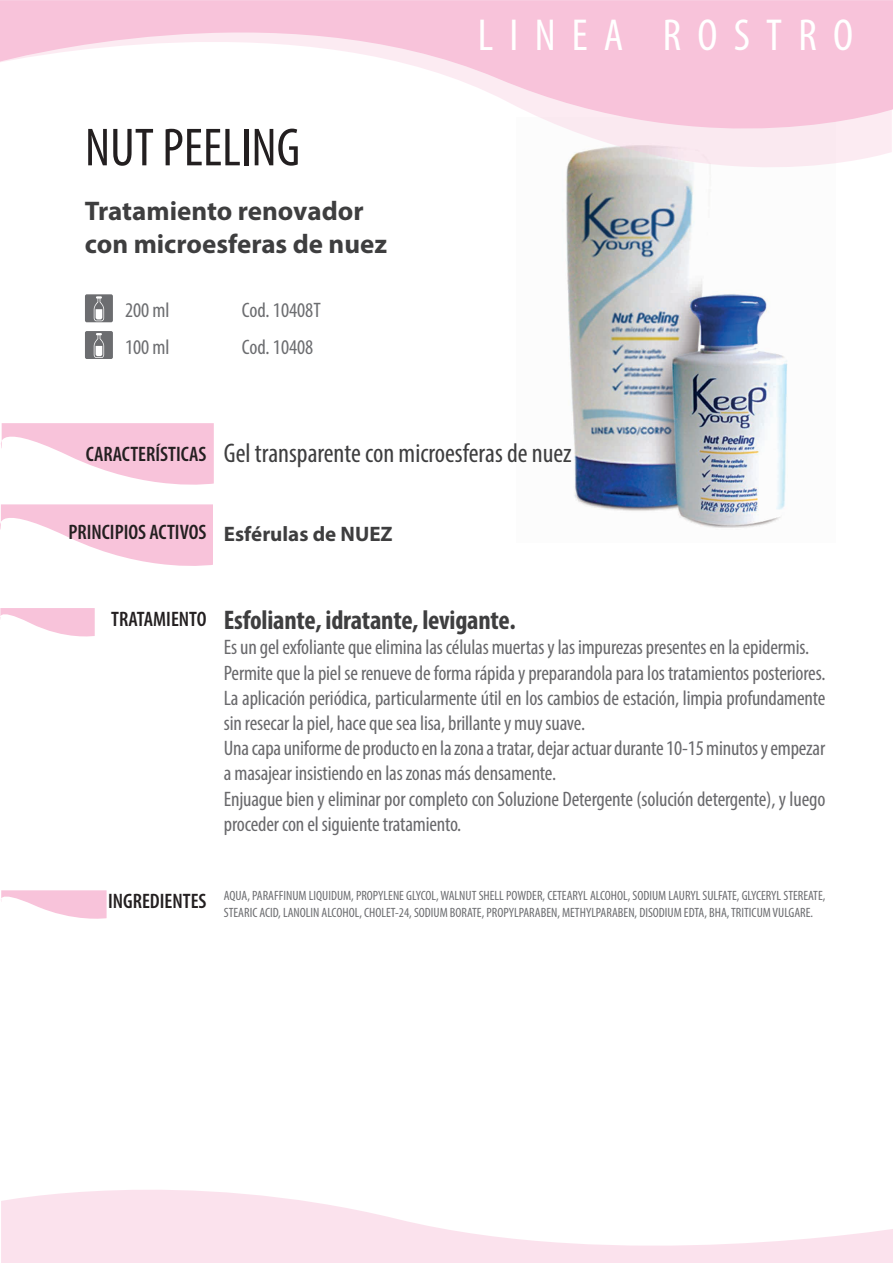
<style>
.page{position:relative;width:893px;height:1263px;background:#fff}
.page>*{position:absolute;margin:0;border:0;box-sizing:border-box;transform-origin:0 0}
.t1{font:condensed 54px "Myriad Pro";color:#231f20}
.t2{font:condensed 45px "Myriad Pro";letter-spacing:.36em;color:#fff}
.t3{font:700 27px/32.4px "Myriad Pro";color:#3e3e3f}
.t4{font:condensed 27px "Myriad Pro";color:#3e3e3f}
.t5{font:700 condensed 27px "Myriad Pro";letter-spacing:-.01em;color:#3e3e3f}
.t6{font:condensed 21px/25.2px "Myriad Pro";letter-spacing:-.01em;color:#69696c}
.t7{font:600 condensed 21px "Myriad Pro";color:#231f20}
.t8{font:condensed 21px "Myriad Pro";color:#6c6d70}
.t9{font:700 21px "Myriad Pro";color:#3e3e3f}
.t10{font:condensed 13.5px/16.2px "Myriad Pro";color:#6c6d70}
</style>
<div class="page">
<svg style="left:0;top:423px;width:214px;height:143px"></svg>
<svg style="left:0;top:608px;width:95px;height:29px"></svg>
<svg style="left:1px;top:890px;width:106px;height:29px"></svg>
<svg style="left:1px;top:1190px;width:892px;height:73px;fill:#fbe2ed"></svg>
<img style="left:562px;top:169px;width:226px;height:359px">
<svg style="left:0;top:0;width:893px;height:169px"></svg>
<svg style="left:85px;top:294px;width:28px;height:28px"></svg>
<svg style="left:85px;top:331px;width:28px;height:28px"></svg>
<h1 class="t1" style="left:85px;top:115px;width:217px">NUT PEELING</h1>
<p class="t3" style="left:85px;top:194px;width:304px">Tratamiento renovador con microesferas de nuez</p>
<p class="t8" style="left:125px;top:297px;width:46px">200 ml</p>
<p class="t8" style="left:242px;top:297px;width:80px">Cod. 10408T</p>
<p class="t8" style="left:125px;top:334px;width:46px">100 ml</p>
<p class="t8" style="left:242px;top:334px;width:73px">Cod. 10408</p>
<h2 class="t2" style="left:478px;top:8px;width:377px">LINEA ROSTRO</h2>
<p class="t7" style="left:86px;top:443px;width:122px">CARACTERÍSTICAS</p>
<p class="t4" style="left:224px;top:437px;width:349px">Gel transparente con microesferas de nuez</p>
<p class="t7" style="left:68px;top:520px;width:140px">PRINCIPIOS ACTIVOS</p>
<p class="t9" style="left:224px;top:520px;width:170px">Esférulas de NUEZ</p>
<p class="t7" style="left:111px;top:607px;width:97px">TRATAMIENTO</p>
<p class="t5" style="left:224px;top:603px;width:293px">Esfoliante, idratante, levigante.</p>
<p class="t6" style="left:224px;top:634px;width:603px">Es un gel exfoliante que elimina las células muertas y las impurezas presentes en la epidermis.<br>Permite que la piel se renueve de forma rápida y preparandola para los tratamientos posteriores.<br>La aplicación periódica, particularmente útil en los cambios de estación, limpia profundamente sin resecar la piel, hace que sea lisa, brillante y muy suave.<br>Una capa uniforme de producto en la zona a tratar, dejar actuar durante 10-15 minutos y empezar a masajear insistiendo en las zonas más densamente.<br>Enjuague bien y eliminar por completo con Soluzione Detergente (solución detergente), y luego proceder con el siguiente tratamiento.</p>
<p class="t7" style="left:108px;top:889px;width:100px">INGREDIENTES</p>
<p class="t10" style="left:224px;top:887px;width:603px">AQUA, PARAFFINUM LIQUIDUM, PROPYLENE GLYCOL, WALNUT SHELL POWDER, CETEARYL ALCOHOL, SODIUM LAURYL SULFATE, GLYCERYL STEREATE,<br>STEARIC ACID, LANOLIN ALCOHOL, CHOLET-24, SODIUM BORATE, PROPYLPARABEN, METHYLPARABEN, DISODIUM EDTA, BHA, TRITICUM VULGARE.</p>
</div>
